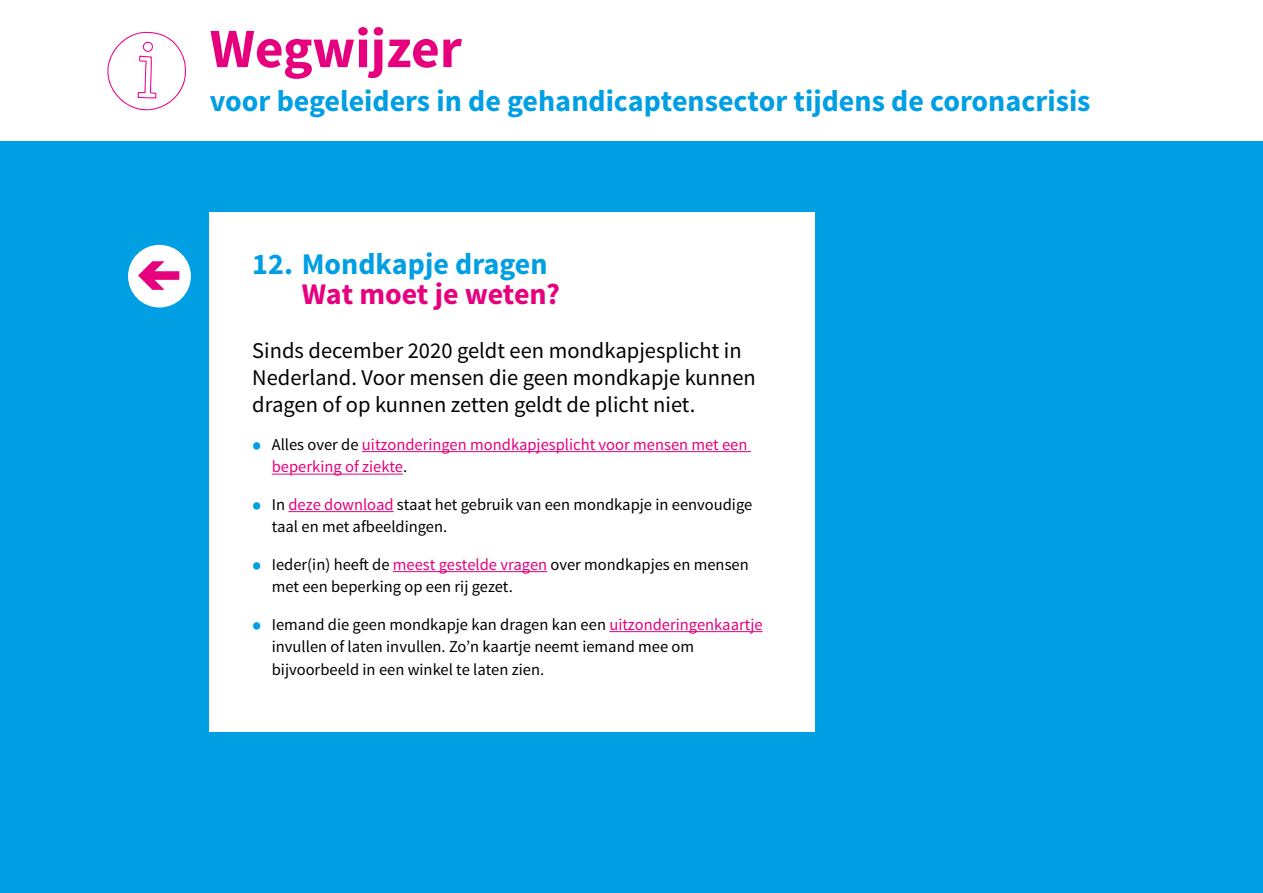
<style>
.page{position:relative;width:1263px;height:893px;background:#fff}
.page>*{position:absolute;margin:0;border:0;box-sizing:border-box;transform-origin:0 0}
.t1{font:700 55.5px "Source Sans Pro";color:#e6007d}
.t2{font:700 30px "Source Sans Pro";color:#009fe3}
.t3{font:700 30px "Source Sans Pro";letter-spacing:-.005em;color:#e6007d}
.t4{font:22.5px/27px "Source Sans Pro";color:#020203}
.t5{font:16.5px/22.5px "Source Sans Pro";color:#000}
.t6{font:16.5px/22.5px "Source Sans Pro";color:#e6007d}
.s1{font-weight:700;font-size:27px;color:#009fe3}
.s2{color:#000}
.s3{color:#e6007d}
</style>
<div class="page">
<div style="left:0;top:141px;width:1263px;height:752px;background:#009fe3"></div>
<div style="left:210px;top:213px;width:605px;height:519px;background:#fff"></div>
<hr style="left:362px;top:451px;width:389px;height:1px;background:#e6007d">
<hr style="left:272px;top:474px;width:131px;height:1px;background:#e6007d">
<hr style="left:288px;top:511px;width:106px;height:1px;background:#e6007d">
<hr style="left:393px;top:571px;width:154px;height:1px;background:#e6007d">
<hr style="left:609px;top:631px;width:154px;height:1px;background:#e6007d">
<svg style="left:107px;top:32px;width:80px;height:79px"></svg>
<div style="left:128px;top:245px;width:63px;height:62px;background:#fff;border-radius:50%"></div>
<svg style="left:138px;top:261px;width:41px;height:29px"></svg>
<p class="t1" style="left:210px;top:13px;width:254px">Wegwijzer</p>
<p class="t2" style="left:210px;top:81px;width:882px">voor begeleiders in de gehandicaptensector tijdens de coronacrisis</p>
<p class="t2" style="left:252px;top:245px;width:297px">12. Mondkapje dragen</p>
<p class="t3" style="left:302px;top:275px;width:260px">Wat moet je weten?</p>
<p class="t4" style="left:252px;top:338px;width:505px">Sinds december 2020 geldt een mondkapjesplicht in<br>Nederland. Voor mensen die geen mondkapje kunnen dragen of op kunnen zetten geldt de plicht niet.</p>
<p class="t6" style="left:272px;top:433px;width:477px;text-indent:-20px"><span class="s1">•</span> <span class="s2">Alles over de</span> uitzonderingen mondkapjesplicht voor mensen met een beperking of ziekte<span class="s2">.</span></p>
<p class="t5" style="left:272px;top:493px;width:482px;text-indent:-20px"><span class="s1">•</span> In <span class="s3">deze download</span> staat het gebruik van een mondkapje in eenvoudige taal en met afbeeldingen.</p>
<p class="t5" style="left:272px;top:553px;width:478px;text-indent:-20px"><span class="s1">•</span> Ieder(in) heef de <span class="s3">meest gestelde vragen</span> over mondkapjes en mensen met een beperking op een rij gezet.</p>
<p class="t5" style="left:272px;top:613px;width:492px;text-indent:-20px"><span class="s1">•</span> Iemand die geen mondkapje kan dragen kan een <span class="s3">uitzonderingenkaartje </span>invullen of laten invullen. Zo’n kaartje neemt iemand mee om bijvoorbeeld in een winkel te laten zien.</p>
</div>
